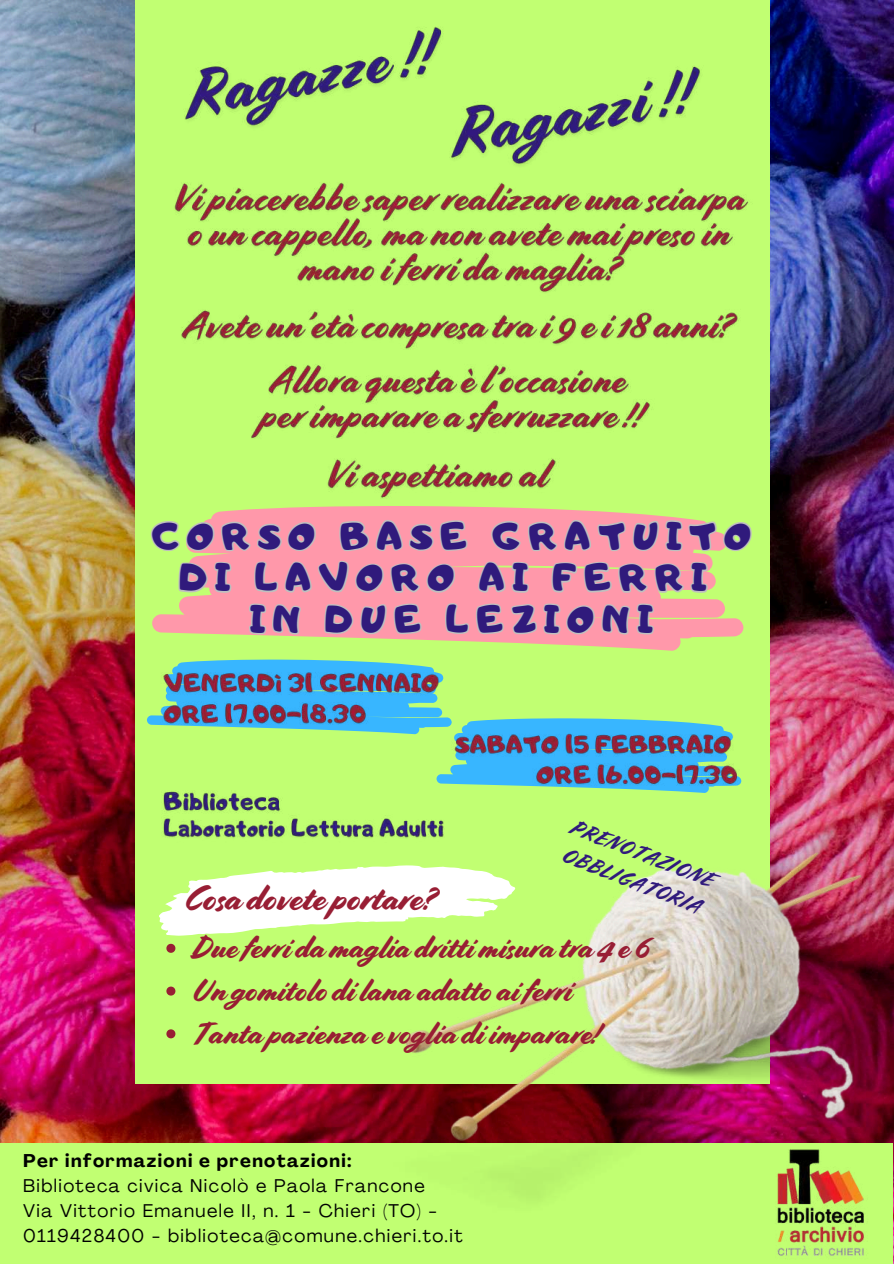
<style>
.page{position:relative;width:894px;height:1264px;background:#fff}
.page>*{position:absolute;margin:0;border:0;box-sizing:border-box;transform-origin:0 0}
.t1{font:36.75px/41.7px "Adigiana Toybox";letter-spacing:.21em;color:#301a7c;text-align:center}
.t2{font:34.8px "Cortado";color:#981e34}
.t3{font:31.05px/42.8px "Cortado";color:#981e34}
.t4{font:21px/29.2px "Cortado";color:#301a7c}
.t5{font:18.15px/24.8px "Agrandir";letter-spacing:.075em;color:#000}
.t6{font:700 18.15px "Agrandir";letter-spacing:.075em;color:#000}
</style>
<div class="page">
<img style="left:0;top:0;width:893px;height:1143px">
<div style="left:135px;top:0;width:634px;height:1083px;background:#c1ff72"></div>
<div style="left:0;top:1143px;width:893px;height:120px;background:#c1ff72"></div>
<img style="left:777px;top:1213px;width:87px;height:46px">
<img style="left:163px;top:793px;width:230px;height:45px">
<img style="left:393px;top:815px;width:500px;height:398px">
<img style="left:185px;top:26px;width:258px;height:101px">
<img style="left:432px;top:49px;width:269px;height:117px">
<img style="left:260px;top:364px;width:392px;height:58px">
<img style="left:174px;top:182px;width:575px;height:111px">
<svg style="left:151px;top:422px;width:601px;height:215px"></svg>
<svg style="left:176px;top:556px;width:533px;height:95px"></svg>
<svg style="left:247px;top:565px;width:408px;height:71px;background:#eea2ae"></svg>
<img style="left:181px;top:310px;width:558px;height:39px">
<img style="left:323px;top:453px;width:238px;height:51px">
<svg style="left:159px;top:853px;width:357px;height:99px"></svg>
<svg style="left:166px;top:986px;width:9px;height:9px"></svg>
<svg style="left:166px;top:1029px;width:9px;height:9px"></svg>
<svg style="left:147px;top:659px;width:576px;height:134px"></svg>
<img style="left:451px;top:728px;width:290px;height:63px">
<h1 class="t1" style="left:152px;top:515px;width:601px">CORSO BASE GRATUITO<br>DI LAVORO AI FERRI<br>IN DUE LEZIONI</h1>
<h2 class="t2" style="left:184px;top:876px;width:252px">Cosa dovete portare?</h2>
<p class="t4" style="left:577px;top:813px;width:152px;rotate:21deg">PRENOTAZIONE<br>OBBLIGATORIA</p>
<h3 class="t3" style="left:192px;top:927px;width:458px">Dueferri damaglia drittimisura tra 4 e 6<br>Un gomitolo di lana adatto ai ferri<br>Tanta pazienza evoglia di imparare!</h3>
<p class="t6" style="left:23px;top:1153px;width:330px">Per informazioni e prenotazioni:</p>
<p class="t5" style="left:23px;top:1175px;width:441px">Biblioteca civica Nicolò e Paola Francone<br>Via Vittorio Emanuele II, n. 1 - Chieri (TO) -<br>0119428400 - biblioteca@comune.chieri.to.it</p>
</div>
